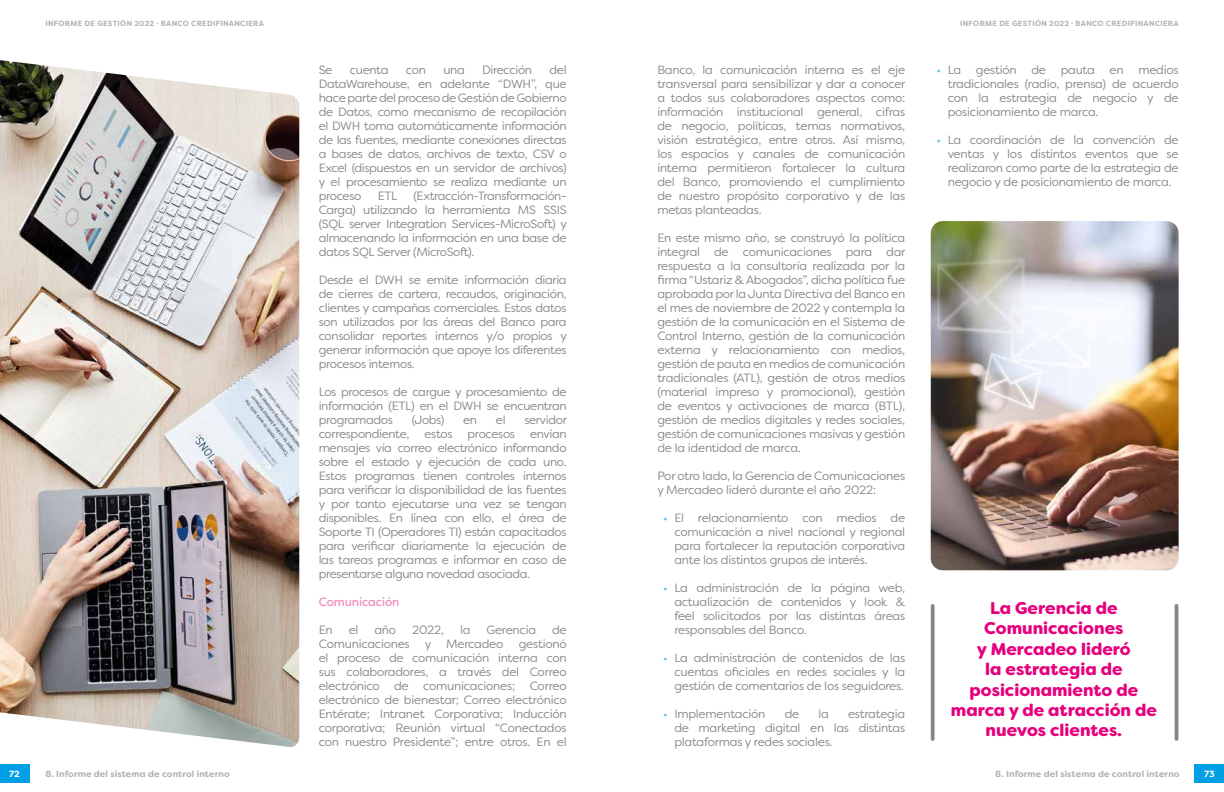
<style>
.page{position:relative;width:1224px;height:792px;background:#fff}
.page>*{position:absolute;margin:0;border:0;box-sizing:border-box;transform-origin:0 0}
.t1{font:900 17px/20.4px "Filson Soft";color:#e6007d;text-align:center}
.t2{font:12px/14px "Filson Soft";letter-spacing:-.02em;color:#878787;text-align:justify}
.t3{font:12px "Filson Soft";letter-spacing:-.01em;color:#f088b6}
.t4{font:700 9px "Filson Soft";letter-spacing:.01em;color:#b3b2b2}
.t5{font:700 9px "Filson Soft";color:#fff}
.t6{font:700 7.5px "Filson Soft";letter-spacing:.04em;color:#b3b2b2}
.s1{color:#5bc5f2}
</style>
<div class="page">
<div style="left:1195px;top:764px;width:29px;height:19px;background:#009fe3"></div>
<div style="left:0;top:764px;width:29px;height:19px;background:#009fe3"></div>
<img style="left:0;top:60px;width:299px;height:687px">
<img style="left:931px;top:221px;width:248px;height:349px">
<hr style="left:1175px;top:606px;width:3px;height:133px;background:#878787">
<svg style="left:931px;top:606px;width:4px;height:133px"></svg>
<p class="t6" style="left:45px;top:19px;width:220px">INFORME DE GESTIÓN 2022 · BANCO CREDIFINANCIERA</p>
<p class="t6" style="left:960px;top:19px;width:220px">INFORME DE GESTIÓN 2022 · BANCO CREDIFINANCIERA</p>
<p class="t2" style="left:319px;top:62px;width:249px;text-indent:231px">del DataWarehouse, en adelante “DWH”, que hace parte del proceso de Gestión de Gobierno de Datos, como mecanismo de recopilación el DWH toma automáticamente información de las fuentes, mediante conexiones directas a bases de datos, archivos de texto, CSV o Excel (dispuestos en un servidor de archivos) y el procesamiento se realiza mediante un proceso</p>
<p class="t2" style="left:319px;top:62px;width:15px">Se</p>
<p class="t2" style="left:350px;top:62px;width:40px">cuenta</p>
<p class="t2" style="left:406px;top:62px;width:22px">con</p>
<p class="t2" style="left:443px;top:62px;width:23px">una</p>
<p class="t2" style="left:482px;top:62px;width:51px">Dirección</p>
<p class="t2" style="left:319px;top:188px;width:250px;text-indent:95px">(Extracción-Transformación-Carga) utilizando la herramienta MS SSIS (SQL server Integration Services-MicroSoft) y almacenando la información en una base de datos SQL Server (MicroSoft).</p>
<p class="t2" style="left:319px;top:272px;width:250px">Desde el DWH se emite información diaria de cierres de cartera, recaudos, originación, clientes y campañas comerciales. Estos datos son utilizados por las áreas del Banco para consolidar reportes internos y/o propios y generar información que apoye los diferentes procesos internos.</p>
<p class="t2" style="left:319px;top:384px;width:249px">Los procesos de cargue y procesamiento de información (ETL) en el DWH se encuentran programados</p>
<p class="t2" style="left:378px;top:188px;width:21px">ETL</p>
<p class="t2" style="left:412px;top:412px;width:34px">(Jobs)</p>
<p class="t2" style="left:463px;top:412px;width:15px">en</p>
<p class="t2" style="left:496px;top:412px;width:11px">el</p>
<p class="t2" style="left:319px;top:412px;width:250px;text-indent:206px">servidor correspondiente, estos procesos envían mensajes vía correo electrónico informando sobre el estado y ejecución de cada uno.<br>Estos programas tienen controles internos para verificar la disponibilidad de las fuentes y por tanto ejecutarse una vez se tengan disponibles. En línea con ello, el área de Soporte TI (Operadores TI) están capacitados para verificar diariamente la ejecución de las tareas programas e informar en caso de presentarse alguna novedad asociada.</p>
<p class="t3" style="left:319px;top:594px;width:82px">Comunicación</p>
<p class="t2" style="left:319px;top:622px;width:16px">En</p>
<p class="t2" style="left:349px;top:622px;width:11px">el</p>
<p class="t2" style="left:374px;top:622px;width:23px">año</p>
<p class="t2" style="left:412px;top:622px;width:34px">2022,</p>
<p class="t2" style="left:460px;top:622px;width:12px">la</p>
<p class="t2" style="left:486px;top:622px;width:51px">Gerencia</p>
<p class="t2" style="left:552px;top:622px;width:16px">de</p>
<p class="t2" style="left:319px;top:636px;width:93px">Comunicaciones</p>
<p class="t2" style="left:425px;top:636px;width:8px">y</p>
<p class="t2" style="left:446px;top:636px;width:59px">Mercadeo</p>
<p class="t2" style="left:319px;top:636px;width:249px;text-indent:200px">gestionó el proceso de comunicación interna con sus colaboradores, a través del Correo electrónico de comunicaciones; Correo electrónico de bienestar; Correo electrónico Entérate; Intranet Corporativa; Inducción corporativa; Reunión virtual “Conectados con nuestro Presidente”; entre otros. En el</p>
<p class="t2" style="left:657px;top:62px;width:250px">Banco, la comunicación interna es el eje transversal para sensibilizar y dar a conocer a todos sus colaboradores aspectos como: información institucional general, cifras de negocio, políticas, temas normativos, visión estratégica, entre otros. Así mismo, los espacios y canales de comunicación interna permitieron fortalecer la cultura del Banco, promoviendo el cumplimiento de nuestro propósito corporativo y de las metas planteadas.</p>
<p class="t2" style="left:657px;top:230px;width:250px">En este mismo año, se construyó la política integral de comunicaciones para dar respuesta a la consultoría realizada por la firma “Ustariz &amp; Abogados”, dicha política fue aprobada por la Junta Directiva del Banco en el mes de noviembre de 2022 y contempla la gestión de la comunicación en el Sistema de Control Interno, gestión de la comunicación externa y relacionamiento con medios, gestión de pauta en medios de comunicación tradicionales (ATL), gestión de otros medios (material impreso y promocional), gestión de eventos y activaciones de marca (BTL), gestión de medios digitales y redes sociales, gestión de comunicaciones masivas y gestión de la identidad de marca.</p>
<p class="t2" style="left:657px;top:468px;width:249px">Por otro lado, la Gerencia de Comunicaciones y Mercadeo lideró durante el año 2022:</p>
<p class="t2" style="left:674px;top:510px;width:232px;text-indent:-11px"><span class="s1">•</span> El relacionamiento con medios de comunicación a nivel nacional y regional para fortalecer la reputación corporativa ante los distintos grupos de interés.</p>
<p class="t2" style="left:674px;top:580px;width:232px;text-indent:-11px"><span class="s1">•</span> La administración de la página web, actualización de contenidos y look &amp; feel solicitados por las distintas áreas responsables del Banco.</p>
<p class="t2" style="left:674px;top:650px;width:232px;text-indent:-11px"><span class="s1">•</span> La administración de contenidos de las cuentas oficiales en redes sociales y la gestión de comentarios de los seguidores.</p>
<p class="t2" style="left:663px;top:706px;width:104px"><span class="s1">•</span> Implementación</p>
<p class="t2" style="left:785px;top:706px;width:16px">de</p>
<p class="t2" style="left:818px;top:706px;width:12px">la</p>
<p class="t2" style="left:674px;top:706px;width:232px;text-indent:174px">estrategia de marketing digital en las distintas plataformas y redes sociales.</p>
<p class="t2" style="left:948px;top:62px;width:232px;text-indent:-11px"><span class="s1">•</span> La gestión de pauta en medios tradicionales (radio, prensa) de acuerdo con la estrategia de negocio y de posicionamiento de marca.</p>
<p class="t2" style="left:948px;top:132px;width:232px;text-indent:-11px"><span class="s1">•</span> La coordinación de la convención de ventas y los distintos eventos que se realizaron como parte de la estrategia de negocio y de posicionamiento de marca.</p>
<h1 class="t1" style="left:951px;top:598px;width:208px">La Gerencia de<br>Comunicaciones<br>y Mercadeo lideró<br>la estrategia de posicionamiento de marca y de atracción de nuevos clientes.</h1>
<p class="t5" style="left:9px;top:768px;width:12px">72</p>
<p class="t4" style="left:45px;top:768px;width:186px">8. Informe del sistema de control interno</p>
<p class="t4" style="left:995px;top:768px;width:186px">8. Informe del sistema de control interno</p>
<p class="t5" style="left:1204px;top:768px;width:12px">73</p>
</div>
